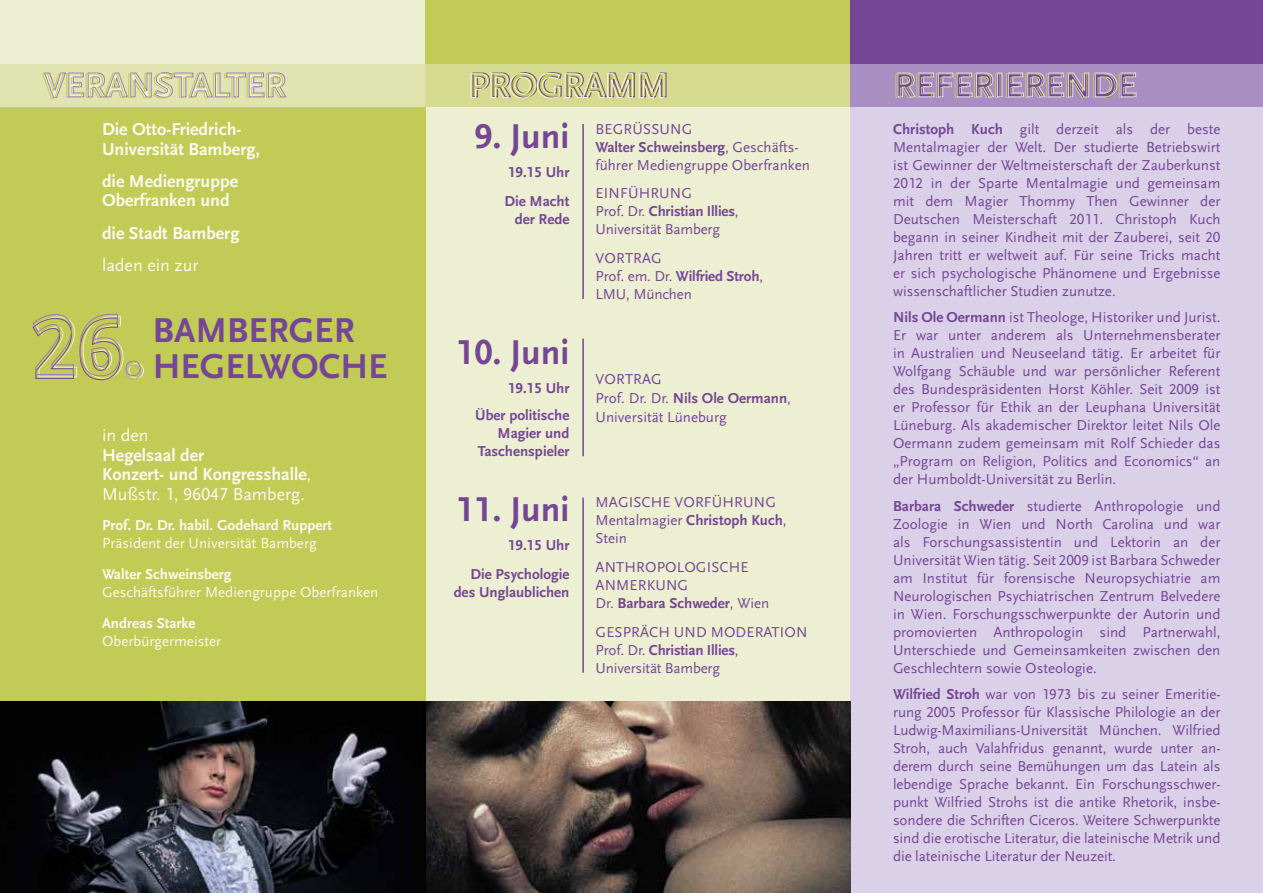
<style>
.page{position:relative;width:1263px;height:893px;background:#ecefd1}
.page>*{position:absolute;margin:0;border:0;box-sizing:border-box;transform-origin:0 0}
.t1{font:700 36px/36px "UB Scala Sans";color:#764696}
.t2{font:700 36px "UB Scala Sans";color:#ecefd1}
.t3{font:700 36px "UB Scala Sans";color:#c2cb55}
.t4{font:700 18px/19.5px "UB Scala Sans";color:#f9faf0}
.t5{font:18px "UB Scala Sans";color:#f9faf0}
.t6{font:15px/18px "UB Scala Sans";color:#764696}
.t7{font:700 15px/28.7px "UB Scala Sans";color:#764696;text-align:right}
.t8{font:15px "UB Scala Sans";color:#f9faf0}
.t9{font:700 15px "UB Scala Sans";color:#f9faf0}
.s1{font-weight:400}
.s2{font-weight:700}
</style>
<div class="page">
<div style="left:0;top:0;width:425px;height:893px;background:#c2cb55"></div>
<div style="left:850px;top:0;width:413px;height:893px;background:#dad0e8"></div>
<img style="left:425px;top:702px;width:425px;height:191px">
<svg style="left:0;top:702px;width:425px;height:191px;background:#24242a"></svg>
<div style="left:0;top:0;width:425px;height:106px;background:#ecefd1"></div>
<div style="left:0;top:64px;width:425px;height:42px;background:#e0e4b0"></div>
<div style="left:425px;top:0;width:425px;height:106px;background:#c2cb55"></div>
<div style="left:850px;top:0;width:413px;height:106px;background:#764696"></div>
<div style="left:425px;top:64px;width:425px;height:42px;background:#d4da8e"></div>
<div style="left:850px;top:64px;width:413px;height:42px;background:#a98ec2"></div>
<svg style="left:42px;top:72px;width:245px;height:27px"></svg>
<svg style="left:470px;top:72px;width:197px;height:27px"></svg>
<div style="left:997px;top:73px;width:5px;height:24px;border:1px solid #e1d9ed"></div>
<svg style="left:895px;top:72px;width:100px;height:26px"></svg>
<div style="left:995px;top:73px;width:5px;height:25px;border:1px solid #c2cb55"></div>
<svg style="left:1005px;top:72px;width:132px;height:27px"></svg>
<svg style="left:32px;top:314px;width:112px;height:66px"></svg>
<hr style="left:582px;top:124px;width:2px;height:175px;background:#764696">
<hr style="left:582px;top:339px;width:2px;height:117px;background:#764696">
<hr style="left:582px;top:498px;width:2px;height:175px;background:#764696">
<h1 class="t2" style="left:44px;top:65px;width:243px">VERANSTALTER</h1>
<h1 class="t3" style="left:469px;top:65px;width:201px">PROGRAMM</h1>
<h1 class="t1" style="left:894px;top:69px;width:244px">REFERIERENDE</h1>
<p class="t4" style="left:102px;top:120px;width:160px">Die Otto-Friedrich-<br>Universität Bamberg,</p>
<p class="t4" style="left:102px;top:171px;width:138px">die Mediengruppe<br>Oberfranken und</p>
<p class="t4" style="left:102px;top:223px;width:139px">die Stadt Bamberg</p>
<p class="t5" style="left:102px;top:255px;width:98px">laden ein zur</p>
<h1 class="t1" style="left:153px;top:313px;width:236px">BAMBERGER<br>HEGELWOCHE</h1>
<p class="t5" style="left:102px;top:425px;width:48px">in den</p>
<p class="t4" style="left:102px;top:445px;width:211px">Hegelsaal der<br>Konzert- und Kongresshalle<span class="s1">,<br>Mußstr. 1, 96047 Bamberg.</span></p>
<p class="t9" style="left:102px;top:517px;width:232px">Prof. Dr. Dr. habil. Godehard Ruppert</p>
<p class="t8" style="left:102px;top:535px;width:216px">Präsident der Universität Bamberg</p>
<p class="t9" style="left:102px;top:565px;width:131px">Walter Schweinsberg</p>
<p class="t8" style="left:102px;top:583px;width:278px">Geschäftsführer Mediengruppe Oberfranken</p>
<p class="t9" style="left:102px;top:614px;width:95px">Andreas Starke</p>
<p class="t8" style="left:102px;top:632px;width:121px">Oberbürgermeister</p>
<h1 class="t1" style="left:474px;top:119px;width:96px">9. Juni</h1>
<p class="t7" style="left:504px;top:158px;width:66px;text-align:left">19.15 Uhr<br>Die Macht</p>
<p class="t7" style="left:515px;top:204px;width:56px">der Rede</p>
<h1 class="t1" style="left:456px;top:334px;width:114px">10. Juni</h1>
<p class="t7" style="left:475px;top:374px;width:96px;line-height:27.8px">19.15 Uhr<br>Über politische</p>
<p class="t7" style="left:478px;top:424px;width:93px;line-height:18px">Magier und<br>Taschenspieler</p>
<h1 class="t1" style="left:456px;top:492px;width:114px">11. Juni</h1>
<p class="t7" style="left:470px;top:531px;width:100px">19.15 Uhr<br>Die Psychologie</p>
<p class="t7" style="left:454px;top:577px;width:117px">des Unglaublichen</p>
<p class="t6" style="left:595px;top:120px;width:216px">BEGRÜSSUNG<br><span class="s2">Walter Schweinsberg</span>, Geschäfts&shy;führer Mediengruppe Oberfranken</p>
<p class="t6" style="left:595px;top:184px;width:145px">EINFÜHRUNG<br>Prof. Dr. <span class="s2">Christian Illies</span>,<br>Universität Bamberg</p>
<p class="t6" style="left:595px;top:249px;width:169px">VORTRAG<br>Prof. em. Dr. <span class="s2">Wilfried Stroh</span>,<br>LMU, München</p>
<p class="t6" style="left:595px;top:370px;width:197px;line-height:18.8px">VORTRAG<br>Prof. Dr. Dr. <span class="s2">Nils Ole Oermann</span>,<br>Universität Lüneburg</p>
<p class="t6" style="left:595px;top:494px;width:193px">MAGISCHE VORFÜHRUNG<br>Mentalmagier <span class="s2">Christoph Kuch</span>,<br>Stein</p>
<p class="t6" style="left:595px;top:558px;width:175px">ANTHROPOLOGISCHE<br>ANMERKUNG<br>Dr. <span class="s2">Barbara Schweder</span>, Wien</p>
<p class="t6" style="left:595px;top:623px;width:213px">GESPRÄCH UND MODERATION<br>Prof. Dr. <span class="s2">Christian Illies</span>,<br>Universität Bamberg</p>
<p class="t6" style="left:893px;top:120px;width:329px;text-align:justify"><span class="s2">Christoph Kuch</span> gilt derzeit als der beste Mentalmagier der Welt. Der studierte Betriebswirt ist Gewinner der Weltmeisterschaft der Zauberkunst 2012 in der Sparte Mentalmagie und gemeinsam mit dem Magier Thommy Then Gewinner der Deutschen Meisterschaft 2011. Christoph Kuch begann in seiner Kindheit mit der Zauberei, seit 20<br>Jahren tritt er weltweit auf. Für seine Tricks macht er sich psychologische Phänomene und Ergebnisse wissenschaftlicher Studien zunutze.</p>
<p class="t6" style="left:893px;top:308px;width:329px;text-align:justify"><span class="s2">Nils Ole Oermann</span> ist Theologe, Historiker und Jurist.<br>Er war unter anderem als Unternehmensberater in Australien und Neuseeland tätig. Er arbeitet für Wolfgang Schäuble und war persönlicher Referent des Bundespräsidenten Horst Köhler. Seit 2009 ist er Professor für Ethik an der Leuphana Universität Lüneburg. Als akademischer Direktor leitet Nils Ole Oermann zudem gemeinsam mit Rolf Schieder das „Program on Religion, Politics and Economics“ an der Humboldt-Universität zu Berlin.</p>
<p class="t6" style="left:893px;top:497px;width:329px;text-align:justify"><span class="s2">Barbara Schweder</span> studierte Anthropologie und Zoologie in Wien und North Carolina und war als Forschungsassistentin und Lektorin an der Universität Wien tätig. Seit 2009 ist Barbara Schweder am Institut für forensische Neuropsychiatrie am Neurologischen Psychiatrischen Zentrum Belvedere in Wien. Forschungsschwerpunkte der Autorin und promovierten Anthropologin sind Partnerwahl, Unterschiede und Gemeinsamkeiten zwischen den Geschlechtern sowie Osteologie.</p>
<p class="t6" style="left:893px;top:685px;width:329px;text-align:justify"><span class="s2">Wilfried Stroh</span> war von 1973 bis zu seiner Emeritie&shy;rung 2005 Professor für Klassische Philologie an der Ludwig-Maximilians-Universität München. Wilfried Stroh, auch Valahfridus genannt, wurde unter an&shy;derem durch seine Bemühungen um das Latein als lebendige Sprache bekannt. Ein Forschungsschwer&shy;punkt Wilfried Strohs ist die antike Rhetorik, insbe&shy;sondere die Schriften Ciceros. Weitere Schwerpunkte sind die erotische Literatur, die lateinische Metrik und die lateinische Literatur der Neuzeit.</p>
</div>
